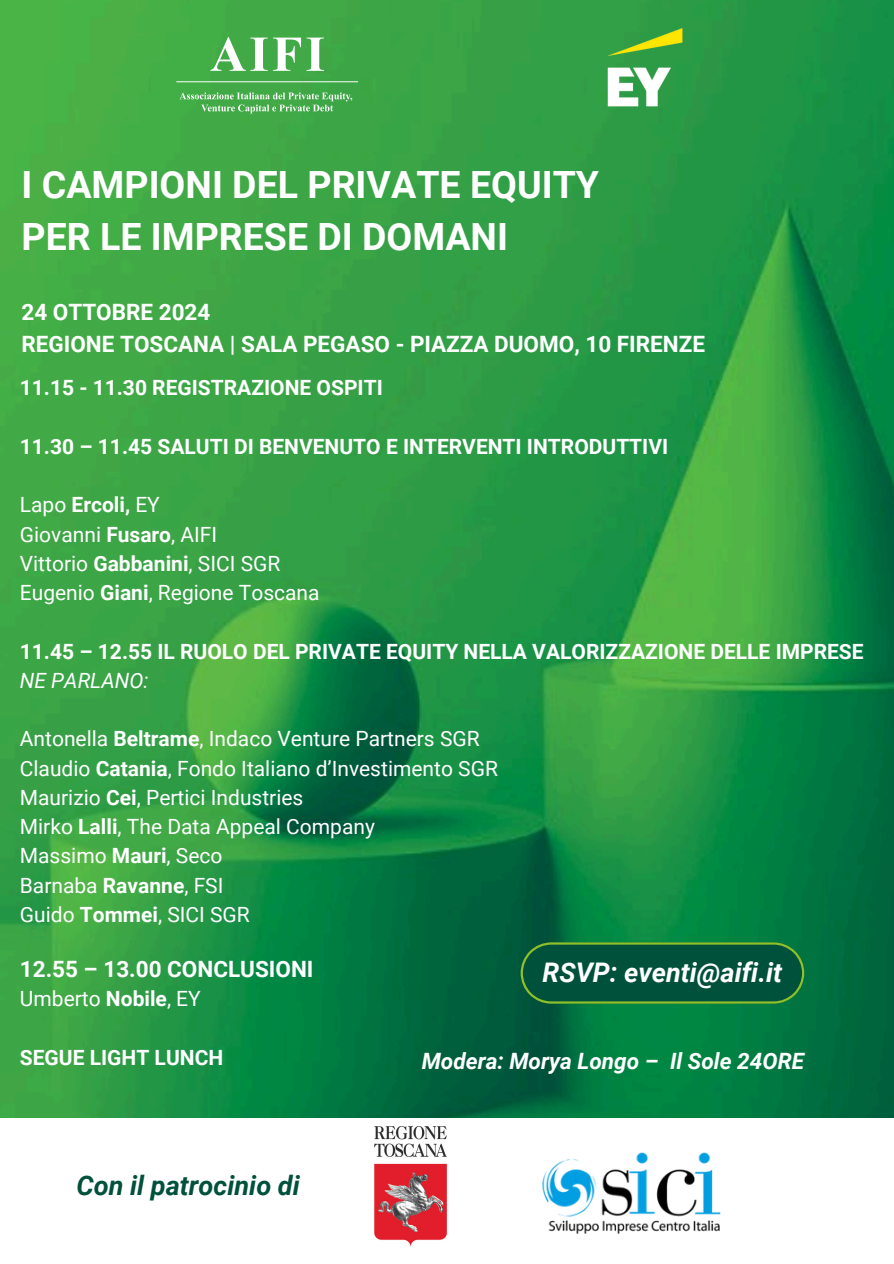
<style>
.page{position:relative;width:894px;height:1264px;background:#fff}
.page>*{position:absolute;margin:0;border:0;box-sizing:border-box;transform-origin:0 0}
.t1{font:700 37.5px/51.8px "Roboto";color:#fff}
.t2{font:italic 700 27px "Roboto";color:#fff}
.t3{font:italic 700 27px "Roboto";color:#00513b}
.t4{font:700 22.5px/31.5px "Roboto";color:#fff}
.t5{font:italic 700 22.5px "Roboto";color:#fff}
.t6{font:21px/29.2px "Roboto";color:#fff}
.t7{font:700 21px "Roboto";color:#fff}
.t8{font:italic 21px "Roboto";color:#fff}
.s1{font-weight:700}
</style>
<div class="page">
<img style="left:0;top:0;width:893px;height:1118px">
<svg style="left:210px;top:37px;width:114px;height:34px"></svg>
<hr style="left:176px;top:81px;width:182px;height:1px;background:#fff">
<svg style="left:179px;top:92px;width:173px;height:21px;background:#64b969"></svg>
<img style="left:542px;top:1152px;width:179px;height:82px">
<img style="left:374px;top:1126px;width:72px;height:120px">
<svg style="left:520px;top:942px;width:284px;height:61px;background:#095939"></svg>
<img style="left:607px;top:29px;width:92px;height:84px">
<h5 class="t1" style="left:22px;top:160px;width:579px">I CAMPIONI DEL PRIVATE EQUITY<br>PER LE IMPRESE DI DOMANI</h5>
<h2 class="t4" style="left:22px;top:296px;width:684px">24 OTTOBRE 2024<br>REGIONE TOSCANA | SALA PEGASO - PIAZZA DUOMO, 10 FIRENZE</h2>
<p class="t7" style="left:20px;top:376px;width:364px">11.15 - 11.30 REGISTRAZIONE OSPITI</p>
<p class="t7" style="left:20px;top:434px;width:649px">11.30 – 11.45 SALUTI DI BENVENUTO E INTERVENTI INTRODUTTIVI</p>
<p class="t6" style="left:20px;top:490px;width:301px">Lapo <span class="s1">Ercoli,</span> EY<br>Giovanni <span class="s1">Fusaro</span>, AIFI<br>Vittorio <span class="s1">Gabbanini</span>, SICI SGR<br>Eugenio <span class="s1">Giani</span>, Regione Toscana</p>
<p class="t7" style="left:20px;top:639px;width:845px">11.45 – 12.55 IL RUOLO DEL PRIVATE EQUITY NELLA VALORIZZAZIONE DELLE IMPRESE</p>
<p class="t8" style="left:20px;top:668px;width:130px">NE PARLANO:</p>
<p class="t6" style="left:20px;top:724px;width:479px">Antonella <span class="s1">Beltrame</span>, Indaco Venture Partners SGR Claudio <span class="s1">Catania</span>, Fondo Italiano d’Investimento SGR Maurizio <span class="s1">Cei</span>, Pertici Industries<br>Mirko <span class="s1">Lalli</span>, The Data Appeal Company<br>Massimo <span class="s1">Mauri</span>, Seco<br>Barnaba <span class="s1">Ravanne</span>, FSI<br>Guido <span class="s1">Tommei</span>, SICI SGR</p>
<p class="t4" style="left:20px;top:953px;width:295px">12.55 – 13.00 CONCLUSIONI</p>
<p class="t6" style="left:20px;top:984px;width:182px">Umberto <span class="s1">Nobile</span>, EY</p>
<h1 class="t2" style="left:542px;top:956px;width:241px">RSVP: eventi@aifi.it</h1>
<p class="t7" style="left:20px;top:1045px;width:205px">SEGUE LIGHT LUNCH</p>
<h2 class="t3" style="left:76px;top:1170px;width:225px">Con il patrocinio di</h2>
<p class="t5" style="left:421px;top:1048px;width:384px">Modera: Morya Longo – Il Sole 24ORE</p>
</div>
